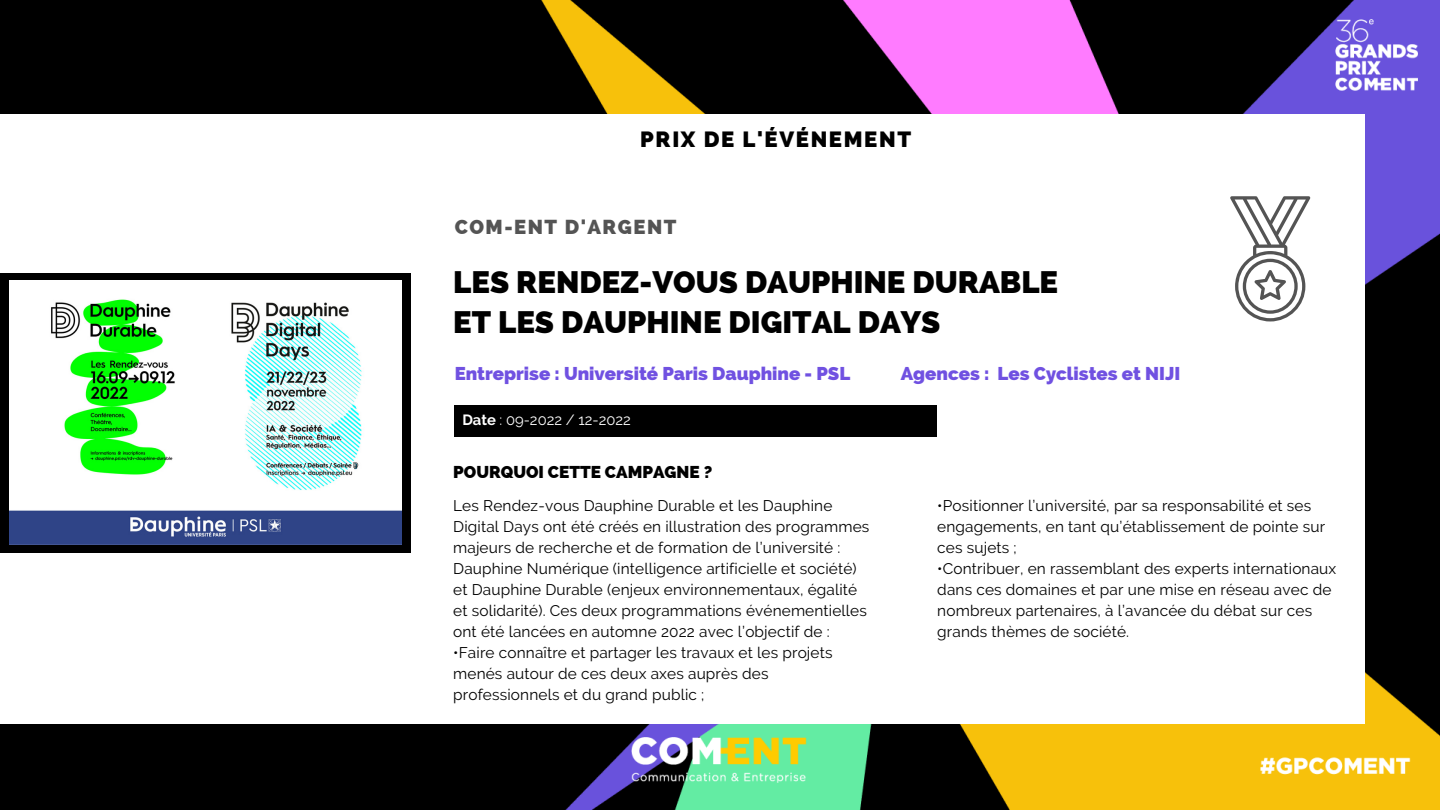
<style>
.page{position:relative;width:1440px;height:810px;background:#fff}
.page>*{position:absolute;margin:0;border:0;box-sizing:border-box;transform-origin:0 0}
.t1{font:800 31.1px/40.5px "Raleway";color:#000}
.t2{font:800 22.1px "Raleway";letter-spacing:.075em;color:#000}
.t3{font:800 20.2px "Raleway";letter-spacing:.075em;color:#545454}
.t4{font:800 18.6px "Raleway";color:#7051e1}
.t5{font:800 17.2px "Raleway";color:#000}
.t6{font:15.4px/21px "Raleway";letter-spacing:.01em;color:#000}
.t7{font:14.8px "Raleway";color:#fff}
.s1{font-weight:700}
</style>
<div class="page">
<img style="left:0;top:0;width:1440px;height:810px">
<div style="left:0;top:114px;width:1364px;height:610px;background:#fff"></div>
<div style="left:454px;top:406px;width:483px;height:31px;background:#000"></div>
<svg style="left:1230px;top:196px;width:80px;height:125px"></svg>
<div style="left:0;top:273px;width:410px;height:279px;background:#000"></div>
<img style="left:9px;top:280px;width:393px;height:264px">
<h2 class="t2" style="left:640px;top:126px;width:272px">PRIX DE L'ÉVÉNEMENT</h2>
<h3 class="t3" style="left:455px;top:215px;width:223px">COM-ENT D'ARGENT</h3>
<h1 class="t1" style="left:453px;top:261px;width:606px">LES RENDEZ-VOUS DAUPHINE DURABLE<br>ET LES DAUPHINE DIGITAL DAYS</h1>
<p class="t4" style="left:455px;top:363px;width:397px">Entreprise : Université Paris Dauphine - PSL</p>
<p class="t7" style="left:462px;top:411px;width:170px"><span class="s1">Date</span> : 09-2022 / 12-2022</p>
<p class="t5" style="left:453px;top:461px;width:261px">POURQUOI CETTE CAMPAGNE ?</p>
<p class="t6" style="left:453px;top:495px;width:418px">Les Rendez-vous Dauphine Durable et les Dauphine Digital Days ont été créés en illustration des programmes majeurs de recherche et de formation de l’université :<br>Dauphine Numérique (intelligence artificielle et société) et Dauphine Durable (enjeux environnementaux, égalité et solidarité). Ces deux programmations événementielles ont été lancées en automne 2022 avec l’objectif de :</p>
<p class="t6" style="left:453px;top:642px;width:381px">•Faire connaître et partager les travaux et les projets menés autour de ces deux axes auprès des professionnels et du grand public ;</p>
<p class="t4" style="left:901px;top:363px;width:281px">Agences : Les Cyclistes et NIJI</p>
<p class="t6" style="left:937px;top:495px;width:389px">•Positionner l’université, par sa responsabilité et ses engagements, en tant qu’établissement de pointe sur ces sujets ;</p>
<p class="t6" style="left:937px;top:558px;width:401px">•Contribuer, en rassemblant des experts internationaux dans ces domaines et par une mise en réseau avec de nombreux partenaires, à l’avancée du débat sur ces grands thèmes de société.</p>
</div>
